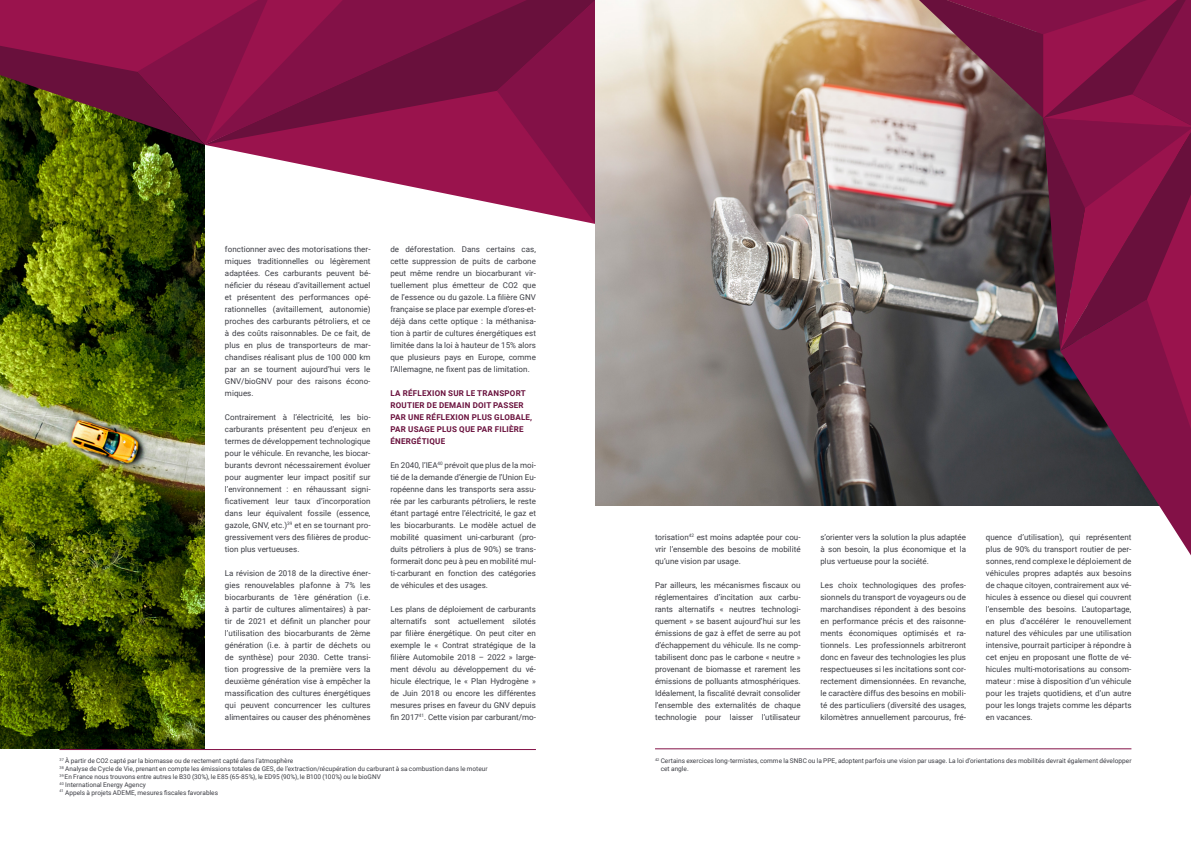
<style>
.page{position:relative;width:1191px;height:842px;background:#fff}
.page>*{position:absolute;margin:0;border:0;box-sizing:border-box;transform-origin:0 0}
.t1{font:8px/12px "Roboto";letter-spacing:.005em;color:#3b3c43;text-align:justify}
.t2{font:700 8px/12px "Roboto";letter-spacing:.03em;color:#69103c}
.t3{font:6.5px/7.8px "Roboto";letter-spacing:.005em;color:#3b3c43}
</style>
<div class="page">
<svg style="left:206px;top:145px;width:291px;height:59px"></svg>
<svg style="left:497px;top:0;width:98px;height:224px;background:#8c1e51"></svg>
<img style="left:595px;top:0;width:324px;height:505px">
<img style="left:0;top:145px;width:205px;height:603px">
<hr style="left:60px;top:749px;width:476px;height:1px;background:#831147">
<svg style="left:343px;top:0;width:184px;height:145px;background:#7e1144"></svg>
<svg style="left:0;top:0;width:343px;height:145px;background:#7c193d"></svg>
<hr style="left:655px;top:748px;width:476px;height:1px;background:#831147">
<svg style="left:919px;top:0;width:272px;height:555px;background:#7a435c"></svg>
<p class="t1" style="left:225px;top:242px;width:147px">fonctionner avec des motorisations ther&shy;miques traditionnelles ou légèrement adaptées. Ces carburants peuvent bé&shy;néficier du réseau d’avitaillement actuel et présentent des performances opé&shy;rationnelles (avitaillement, autonomie) proches des carburants pétroliers, et ce à des coûts raisonnables. De ce fait, de plus en plus de transporteurs de mar&shy;chandises réalisant plus de 100 000 km par an se tournent aujourd’hui vers le GNV/bioGNV pour des raisons écono&shy;miques.</p>
<p class="t1" style="left:225px;top:410px;width:147px">Contrairement à l’électricité, les bio&shy;carburants présentent peu d’enjeux en termes de développement technologique pour le véhicule. En revanche, les biocar&shy;burants devront nécessairement évoluer pour augmenter leur impact positif sur l’environnement : en réhaussant signi&shy;ficativement leur taux d’incorporation dans leur équivalent fossile (essence, gazole, GNV, etc.)<sup>39</sup> et en se tournant pro&shy;gressivement vers des filières de produc&shy;tion plus vertueuses.</p>
<p class="t1" style="left:225px;top:566px;width:147px">La révision de 2018 de la directive éner&shy;gies renouvelables plafonne à 7% les biocarburants de 1ère génération (i.e. à partir de cultures alimentaires) à par&shy;tir de 2021 et définit un plancher pour l’utilisation des biocarburants de 2ème génération (i.e. à partir de déchets ou de synthèse) pour 2030. Cette transi&shy;tion progressive de la première vers la deuxième génération vise à empêcher la massification des cultures énergétiques qui peuvent concurrencer les cultures alimentaires ou causer des phénomènes</p>
<p class="t3" style="left:60px;top:757px;width:429px"><sup>37</sup> À partir de CO2 capté par la biomasse ou de rectement capté dans l’atmosphère<br><sup>38</sup> Analyse de Cycle de Vie, prenant en compte les émissions totales de GES, de l’extraction/récupération du carburant à sa combustion dans le moteur <sup>39</sup> En France nous trouvons entre autres le B30 (30%), le E85 (65-85%), le ED95 (90%), le B100 (100%) ou le bioGNV<br><sup>40</sup> International Energy Agency<br><sup>41</sup> Appels à projets ADEME, mesures fiscales favorables</p>
<p class="t1" style="left:390px;top:242px;width:147px">de déforestation. Dans certains cas, cette suppression de puits de carbone peut même rendre un biocarburant vir&shy;tuellement plus émetteur de CO2 que de l’essence ou du gazole. La filière GNV française se place par exemple d’ores-et&shy;déjà dans cette optique : la méthanisa&shy;tion à partir de cultures énergétiques est limitée dans la loi à hauteur de 15% alors que plusieurs pays en Europe, comme l’Allemagne, ne fixent pas de limitation.</p>
<p class="t2" style="left:390px;top:386px;width:143px">LA RÉFLEXION SUR LE TRANSPORT<br>ROUTIER DE DEMAIN DOIT PASSER<br>PAR UNE RÉFLEXION PLUS GLOBALE,<br>PAR USAGE PLUS QUE PAR FILIÈRE<br>ÉNERGÉTIQUE</p>
<p class="t1" style="left:390px;top:458px;width:147px">En 2040, l’IEA<sup>40</sup> prévoit que plus de la moi&shy;tié de la demande d’énergie de l’Union Eu&shy;ropéenne dans les transports sera assu&shy;rée par les carburants pétroliers, le reste étant partagé entre l’électricité, le gaz et les biocarburants. Le modèle actuel de mobilité quasiment uni-carburant (pro&shy;duits pétroliers à plus de 90%) se trans&shy;formerait donc peu à peu en mobilité mul&shy;ti-carburant en fonction des catégories de véhicules et des usages.</p>
<p class="t1" style="left:390px;top:602px;width:147px">Les plans de déploiement de carburants alternatifs sont actuellement silotés par filière énergétique. On peut citer en exemple le « Contrat stratégique de la filière Automobile 2018 – 2022 » large&shy;ment dévolu au développement du vé&shy;hicule électrique, le « Plan Hydrogène » de Juin 2018 ou encore les différentes mesures prises en faveur du GNV depuis fin 2017<sup>41</sup>. Cette vision par carburant/mo-</p>
<p class="t1" style="left:986px;top:530px;width:147px">quence d’utilisation), qui représentent plus de 90% du transport routier de per&shy;sonnes, rend complexe le déploiement de véhicules propres adaptés aux besoins de chaque citoyen, contrairement aux vé&shy;hicules à essence ou diesel qui couvrent l’ensemble des besoins. L’autopartage, en plus d’accélérer le renouvellement naturel des véhicules par une utilisation intensive, pourrait participer à répondre à cet enjeu en proposant une flotte de vé&shy;hicules multi-motorisations au consom&shy;mateur : mise à disposition d’un véhicule pour les trajets quotidiens, et d’un autre pour les longs trajets comme les départs en vacances.</p>
<p class="t1" style="left:655px;top:530px;width:147px">torisation<sup>42</sup> est moins adaptée pour cou&shy;vrir l’ensemble des besoins de mobilité qu’une vision par usage.</p>
<p class="t1" style="left:655px;top:578px;width:147px">Par ailleurs, les mécanismes fiscaux ou réglementaires d’incitation aux carbu&shy;rants alternatifs « neutres technologi&shy;quement » se basent aujourd’hui sur les émissions de gaz à effet de serre au pot d’échappement du véhicule. Ils ne comp&shy;tabilisent donc pas le carbone « neutre » provenant de biomasse et rarement les émissions de polluants atmosphériques.<br>Idéalement, la fiscalité devrait consolider l’ensemble des externalités de chaque technologie pour laisser l’utilisateur</p>
<p class="t3" style="left:660px;top:756px;width:472px;text-indent:-6px"><sup>42</sup> Certains exercices long-termistes, comme la SNBC ou la PPE, adoptent parfois une vision par usage. La loi d’orientations des mobilités devrait également développer cet angle.</p>
<p class="t1" style="left:820px;top:530px;width:147px">s’orienter vers la solution la plus adaptée à son besoin, la plus économique et la plus vertueuse pour la société.</p>
<p class="t1" style="left:820px;top:578px;width:147px">Les choix technologiques des profes&shy;sionnels du transport de voyageurs ou de marchandises répondent à des besoins en performance précis et des raisonne&shy;ments économiques optimisés et ra&shy;tionnels. Les professionnels arbitreront donc en faveur des technologies les plus respectueuses si les incitations sont cor&shy;rectement dimensionnées. En revanche, le caractère diffus des besoins en mobili&shy;té des particuliers (diversité des usages, kilomètres annuellement parcourus, fré-</p>
</div>
